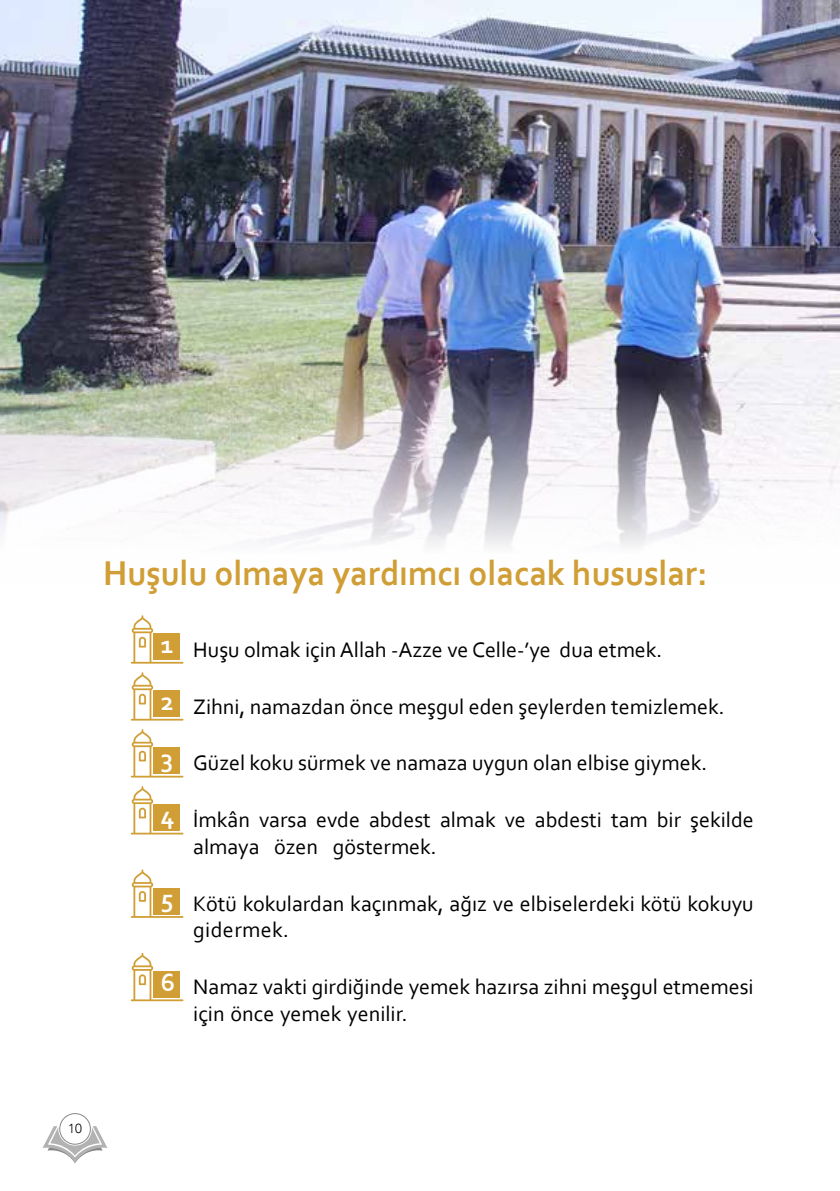
<style>
.page{position:relative;width:840px;height:1191px;background:#fff}
.page>*{position:absolute;margin:0;border:0;box-sizing:border-box;transform-origin:0 0}
.t1{font:700 36px "Corbel";color:#d09e35;scale:.96 1}
.t2{font:22px/26.4px "Corbel";color:#000}
.t3{font:300 13.2px "Avenir";color:#000}
</style>
<div class="page">
<img style="left:0;top:0;width:839px;height:547px">
<svg style="left:131px;top:615px;width:52px;height:48px"></svg>
<div style="left:153px;top:634px;width:27px;height:26px;background:#d09e35"></div>
<svg style="left:131px;top:672px;width:52px;height:48px"></svg>
<div style="left:153px;top:691px;width:27px;height:26px;background:#d09e35"></div>
<svg style="left:131px;top:729px;width:52px;height:48px"></svg>
<div style="left:153px;top:748px;width:27px;height:26px;background:#d09e35"></div>
<svg style="left:131px;top:786px;width:52px;height:48px"></svg>
<div style="left:153px;top:805px;width:27px;height:26px;background:#d09e35"></div>
<svg style="left:131px;top:869px;width:52px;height:49px"></svg>
<div style="left:153px;top:888px;width:27px;height:26px;background:#d09e35"></div>
<svg style="left:131px;top:953px;width:52px;height:48px"></svg>
<div style="left:153px;top:971px;width:27px;height:26px;background:#d09e35"></div>
<svg style="left:43px;top:1126px;width:64px;height:37px"></svg>
<div style="left:60px;top:1113px;width:30px;height:31px;background:#fff;border-radius:50%"></div>
<div style="left:59px;top:1113px;width:31px;height:31px;border:1px solid #878787;border-radius:50%"></div>
<h1 class="t1" style="left:103px;top:551px;width:630px">Huşulu olmaya yardımcı olacak hususlar:</h1>
<p class="t2" style="left:161px;top:635px;width:503px"><sup>1</sup> Huşu olmak için Allah -Azze ve Celle-’ye dua etmek.</p>
<p class="t2" style="left:161px;top:692px;width:565px"><sup>2</sup> Zihni, namazdan önce meşgul eden şeylerden temizlemek.</p>
<p class="t2" style="left:161px;top:749px;width:547px"><sup>3</sup> Güzel koku sürmek ve namaza uygun olan elbise giymek.</p>
<p class="t2" style="left:193px;top:806px;width:561px;text-indent:-32px"><sup>4</sup> İmkân varsa evde abdest almak ve abdesti tam bir şekilde almaya özen göstermek.</p>
<p class="t2" style="left:193px;top:889px;width:561px;text-indent:-32px"><sup>5</sup> Kötü kokulardan kaçınmak, ağız ve elbiselerdeki kötü kokuyu gidermek.</p>
<p class="t2" style="left:193px;top:973px;width:561px;text-indent:-32px"><sup>6</sup> Namaz vakti girdiğinde yemek hazırsa zihni meşgul etmemesi için önce yemek yenilir.</p>
<p class="t3" style="left:68px;top:1120px;width:15px">10</p>
</div>
